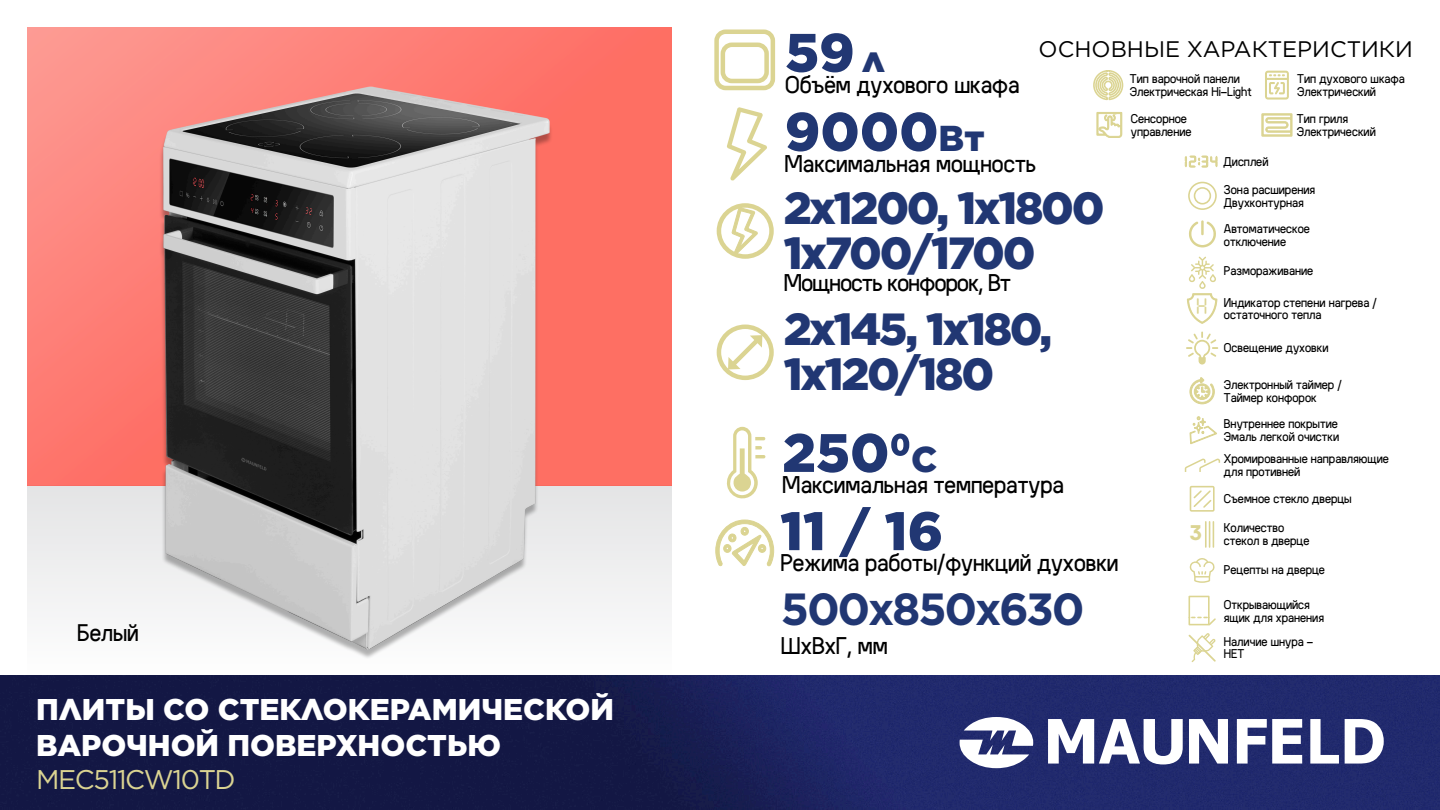
<style>
.page{position:relative;width:1440px;height:810px;background:#fff}
.page>*{position:absolute;margin:0;border:0;box-sizing:border-box;transform-origin:0 0}
.t1{font:900 54px "Gotham";color:#213773}
.t2{font:900 45px/45px "Gotham";letter-spacing:-.05em;color:#213773}
.t3{font:700 45px "Gotham";letter-spacing:-.05em;color:#213773}
.t4{font:900 30px/36px "Gotham";color:#fff}
.t5{font:27px "Gotham";letter-spacing:-.05em;color:#dbd492}
.t6{font:24.15px "Maunfeld";color:#000}
.t7{font:24.15px "Maunfeld";letter-spacing:-.025em;color:#000}
.t8{font:24px "Maunfeld";color:#000}
.t9{font:22.5px "Gotham";color:#000}
.t10{font:700 21.23px "Maunfeld";color:#dbd492}
.t11{font:19.95px "Digital ICG";color:#dbd492}
.t12{font:12.75px/12.8px "Maunfeld";color:#000}
.s1{font-size:36px}
</style>
<div class="page">
<div style="left:27px;top:486px;width:645px;height:190px;background:linear-gradient(to bottom,#e3e4e5,#fefefe)"></div>
<img style="left:27px;top:27px;width:645px;height:459px">
<img style="left:0;top:675px;width:1440px;height:135px">
<svg style="left:960px;top:717px;width:424px;height:51px"></svg>
<svg style="left:726px;top:427px;width:39px;height:72px"></svg>
<svg style="left:715px;top:519px;width:59px;height:48px"></svg>
<svg style="left:731px;top:208px;width:27px;height:46px"></svg>
<div style="left:717px;top:203px;width:57px;height:56px;border:4px solid #dbd492;border-radius:50%"></div>
<div style="left:717px;top:325px;width:57px;height:55px;border:4px solid #dbd492;border-radius:50%"></div>
<div style="left:714px;top:30px;width:61px;height:60px;border:4px solid #dbd492;border-radius:9px"></div>
<div style="left:721px;top:43px;width:48px;height:40px;border:4px solid #dbd492;border-radius:9px"></div>
<img style="left:51px;top:67px;width:599px;height:598px">
<svg style="left:727px;top:107px;width:40px;height:74px"></svg>
<svg style="left:726px;top:333px;width:39px;height:39px"></svg>
<svg style="left:1096px;top:112px;width:26px;height:26px"></svg>
<svg style="left:1261px;top:113px;width:32px;height:24px"></svg>
<svg style="left:1093px;top:70px;width:31px;height:31px"></svg>
<svg style="left:1265px;top:71px;width:24px;height:29px"></svg>
<svg style="left:1186px;top:332px;width:32px;height:33px"></svg>
<div style="left:1189px;top:596px;width:21px;height:29px;border:2px solid #dcd592"></div>
<svg style="left:1189px;top:617px;width:27px;height:9px"></svg>
<svg style="left:1189px;top:485px;width:26px;height:27px"></svg>
<svg style="left:1209px;top:522px;width:5px;height:25px"></svg>
<hr style="left:1205px;top:522px;width:2px;height:25px;background:#dbd492">
<svg style="left:1189px;top:558px;width:26px;height:25px"></svg>
<svg style="left:1189px;top:633px;width:27px;height:29px"></svg>
<svg style="left:1185px;top:155px;width:33px;height:34px"></svg>
<svg style="left:1190px;top:377px;width:25px;height:27px"></svg>
<svg style="left:1189px;top:416px;width:28px;height:28px"></svg>
<div style="left:1194px;top:187px;width:17px;height:18px;border:2px solid #dbd492;border-radius:50%"></div>
<div style="left:1188px;top:182px;width:29px;height:28px;border:2px solid #dbd492;border-radius:50%"></div>
<svg style="left:1184px;top:458px;width:37px;height:14px"></svg>
<svg style="left:1189px;top:220px;width:27px;height:27px"></svg>
<svg style="left:1187px;top:257px;width:31px;height:67px"></svg>
<p class="t8" style="left:77px;top:619px;width:63px">Белый</p>
<p class="t4" style="left:36px;top:691px;width:579px">ПЛИТЫ СО СТЕКЛОКЕРАМИЧЕСКОЙ<br>ВАРОЧНОЙ ПОВЕРХНОСТЬЮ</p>
<p class="t5" style="left:36px;top:762px;width:201px">MEC511CW10TD</p>
<p class="t1" style="left:785px;top:15px;width:102px">59 <span class="s1">л</span></p>
<p class="t6" style="left:785px;top:71px;width:236px">Объём духового шкафа</p>
<p class="t1" style="left:785px;top:94px;width:202px">9000<span class="s1">Вт</span></p>
<p class="t6" style="left:785px;top:150px;width:253px">Максимальная мощность</p>
<p class="t9" style="left:1039px;top:35px;width:376px">ОСНОВНЫЕ ХАРАКТЕРИСТИКИ</p>
<p class="t12" style="left:1130px;top:72px;width:123px">Тип варочной панели<br>Электрическая Hi-Light</p>
<p class="t12" style="left:1297px;top:72px;width:109px">Тип духового шкафа<br>Электрический</p>
<p class="t12" style="left:1131px;top:112px;width:58px">Сенсорное</p>
<p class="t12" style="left:1131px;top:125px;width:62px">управление</p>
<p class="t12" style="left:1297px;top:112px;width:80px">Тип гриля<br>Электрический</p>
<p class="t12" style="left:1223px;top:155px;width:47px">Дисплей</p>
<p class="t2" style="left:784px;top:185px;width:322px">2х1200, 1х1800<br>1x700/1700</p>
<p class="t7" style="left:784px;top:269px;width:229px">Мощность конфорок, Вт</p>
<p class="t2" style="left:784px;top:306px;width:270px">2х145, 1х180,<br>1х120/180</p>
<p class="t1" style="left:782px;top:416px;width:157px">2500<span class="s1">C</span></p>
<p class="t1" style="left:780px;top:494px;width:164px">11 / 16</p>
<p class="t6" style="left:782px;top:471px;width:283px">Максимальная температура</p>
<p class="t6" style="left:780px;top:550px;width:340px">Режима работы/функций духовки</p>
<p class="t3" style="left:781px;top:579px;width:305px">500х850х630</p>
<p class="t6" style="left:781px;top:632px;width:109px">ШхВхГ, мм</p>
<p class="t11" style="left:1196px;top:293px;width:13px">H</p>
<p class="t10" style="left:1190px;top:521px;width:14px">3</p>
<p class="t12" style="left:1224px;top:183px;width:93px">Зона расширения<br>Двухконтурная</p>
<p class="t12" style="left:1224px;top:222px;width:88px">Автоматическое отключение</p>
<p class="t12" style="left:1224px;top:264px;width:91px">Размораживание</p>
<p class="t12" style="left:1224px;top:296px;width:155px">Индикатор степени нагрева / остаточного тепла</p>
<p class="t12" style="left:1224px;top:342px;width:106px">Освещение духовки</p>
<p class="t12" style="left:1224px;top:378px;width:119px">Электронный таймер /<br>Таймер конфорок</p>
<p class="t12" style="left:1224px;top:418px;width:117px">Внутреннее покрытие<br>Эмаль легкой очистки</p>
<p class="t12" style="left:1224px;top:453px;width:166px">Хромированные направляющие для противней</p>
<p class="t12" style="left:1224px;top:492px;width:129px">Съемное стекло дверцы</p>
<p class="t12" style="left:1224px;top:521px;width:87px">Количество стекол в дверце</p>
<p class="t12" style="left:1224px;top:563px;width:103px">Рецепты на дверце</p>
<p class="t12" style="left:1224px;top:598px;width:102px">Открывающийся ящик для хранения</p>
<p class="t12" style="left:1224px;top:635px;width:91px">Наличие шнура -</p>
<p class="t12" style="left:1224px;top:648px;width:22px">НЕТ</p>
</div>
